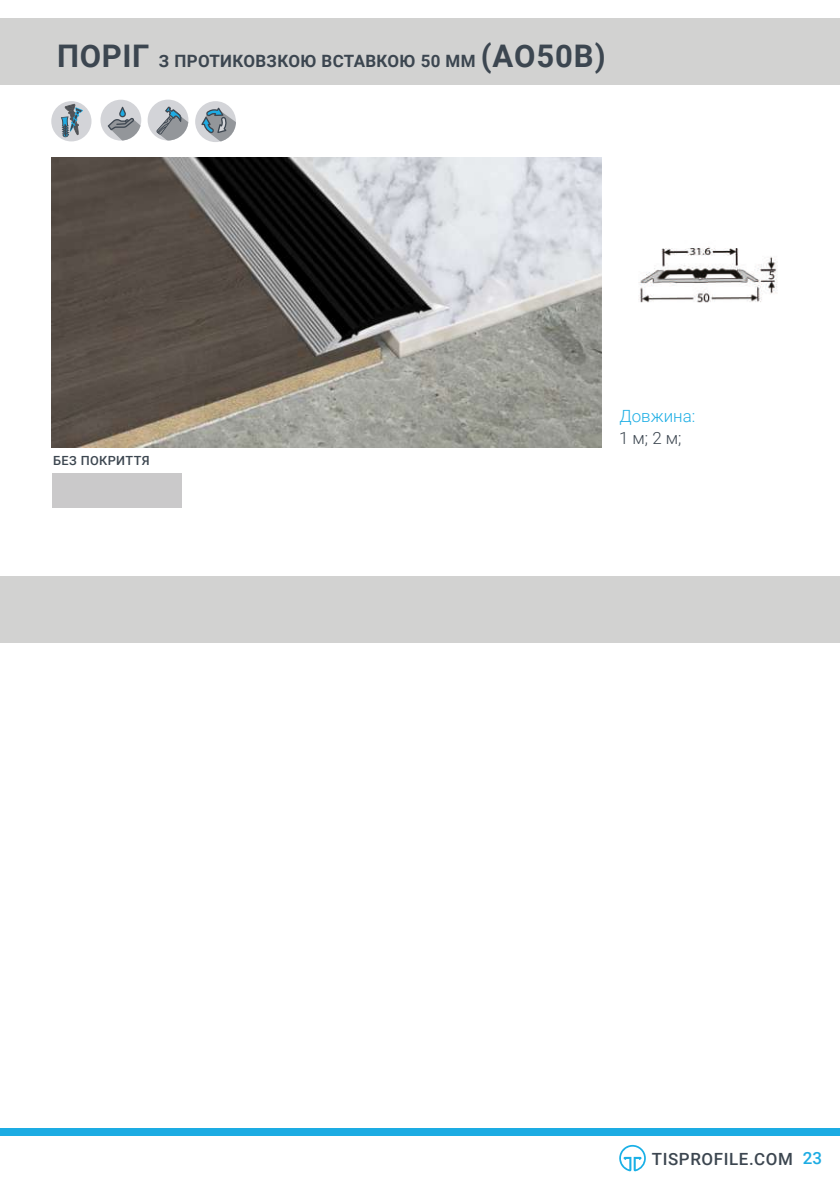
<style>
.page{position:relative;width:840px;height:1191px;background:#fff}
.page>*{position:absolute;margin:0;border:0;box-sizing:border-box;transform-origin:0 0}
.t1{font:700 17px "Roboto";letter-spacing:.02em;color:#3c4650}
.t2{font:500 16.8px "Roboto";letter-spacing:.035em;color:#3c4650}
.t3{font:300 16.8px "Roboto";color:#1fafe5}
.t4{font:300 16.8px "Roboto";color:#3c4650}
.t5{font:500 12.6px "Roboto";letter-spacing:.03em;color:#3c4650}
.s1{font-size:31.2px}
.s2{color:#1dace3}
</style>
<div class="page">
<div style="left:0;top:576px;width:839px;height:67px;background:#d2d2d1"></div>
<div style="left:0;top:18px;width:839px;height:66px;background:#d2d2d1"></div>
<div style="left:0;top:1128px;width:839px;height:7px;background:#1dace3"></div>
<img style="left:52px;top:157px;width:549px;height:291px">
<img style="left:638px;top:246px;width:140px;height:57px">
<div style="left:100px;top:100px;width:41px;height:41px;background:#d3d4d8;border-radius:50%"></div>
<svg style="left:108px;top:107px;width:33px;height:34px"></svg>
<div style="left:195px;top:101px;width:41px;height:41px;background:#d3d4d8;border-radius:50%"></div>
<svg style="left:201px;top:108px;width:35px;height:34px"></svg>
<div style="left:147px;top:100px;width:41px;height:40px;background:#d3d4d8;border-radius:50%"></div>
<svg style="left:156px;top:106px;width:32px;height:34px"></svg>
<div style="left:51px;top:101px;width:40px;height:40px;background:#d3d4d8;border-radius:50%"></div>
<svg style="left:61px;top:104px;width:22px;height:33px"></svg>
<svg style="left:619px;top:1144px;width:26px;height:27px"></svg>
<p class="t1" style="left:57px;top:54px;width:549px"><span class="s1">ПОРІГ</span> З ПРОТИКОВЗКОЮ ВСТАВКОЮ 50 ММ <span class="s1">(АО50В)</span></p>
<p class="t5" style="left:53px;top:455px;width:98px">БЕЗ ПОКРИТТЯ</p>
<p class="t3" style="left:619px;top:409px;width:77px">Довжина:</p>
<p class="t4" style="left:618px;top:432px;width:64px">1м;2м;</p>
<p class="t2" style="left:651px;top:1152px;width:171px">TISPROFILE.COM <span class="s2">23</span></p>
</div>
